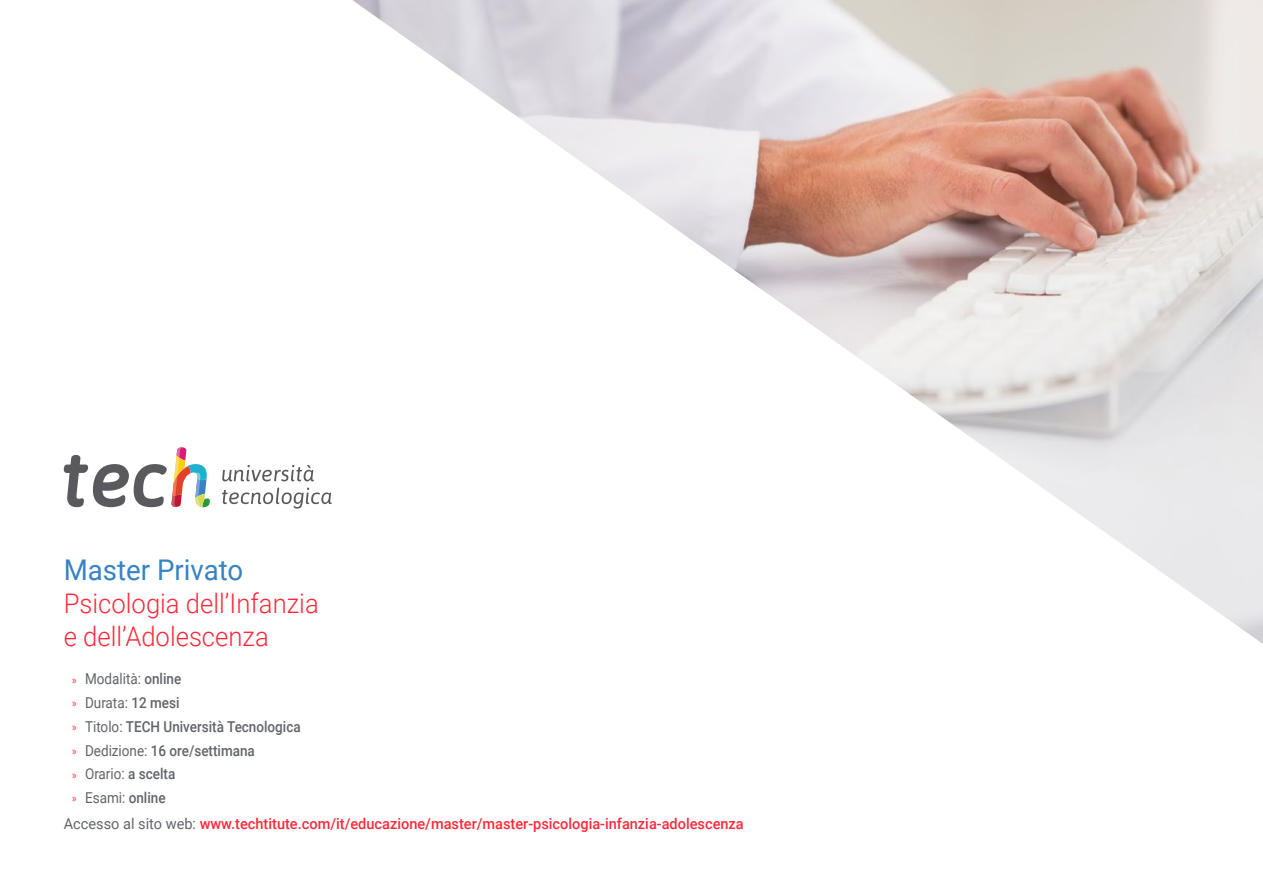
<style>
.page{position:relative;width:1263px;height:893px;background:#fff}
.page>*{position:absolute;margin:0;border:0;box-sizing:border-box;transform-origin:0 0}
.t1{font:28.5px "Roboto";color:#3783c5}
.t2{font:300 27px/33px "Roboto";color:#ff293a;scale:.95 1}
.t3{font:500 15px/23.7px "Roboto";color:#61646a;scale:.9 1}
.t4{font:500 15px "Roboto";color:#ff293a}
.s1{font-family:"Myriad Pro";font-weight:400;font-size:12px;color:#ff293a}
.s2{font-weight:400}
.s3{font-weight:400;color:#61646a}
</style>
<div class="page">
<img style="left:352px;top:0;width:911px;height:644px">
<svg style="left:222px;top:465px;width:92px;height:16px"></svg>
<svg style="left:222px;top:488px;width:110px;height:21px"></svg>
<svg style="left:64px;top:447px;width:146px;height:60px"></svg>
<h1 class="t1" style="left:64px;top:550px;width:181px">Master Privato</h1>
<h2 class="t2" style="left:64px;top:586px;width:270px">Psicologia dell’Infanzia e dell’Adolescenza</h2>
<p class="t3" style="left:72px;top:667px;width:255px"><span class="s1">»</span> <span class="s2">Modalità:</span> online<br><span class="s1">»</span> <span class="s2">Durata:</span> 12 mesi<br><span class="s1">»</span> <span class="s2">Titolo:</span> TECH Università Tecnologica <span class="s1">»</span> <span class="s2">Dedizione:</span> 16 ore/settimana<br><span class="s1">»</span> <span class="s2">Orario:</span> a scelta<br><span class="s1">»</span> <span class="s2">Esami:</span> online</p>
<p class="t4" style="left:64px;top:813px;width:681px"><span class="s3">Accesso al sito web:</span> www.techtitute.com/it/educazione/master/master-psicologia-infanzia-adolescenza</p>
</div>
